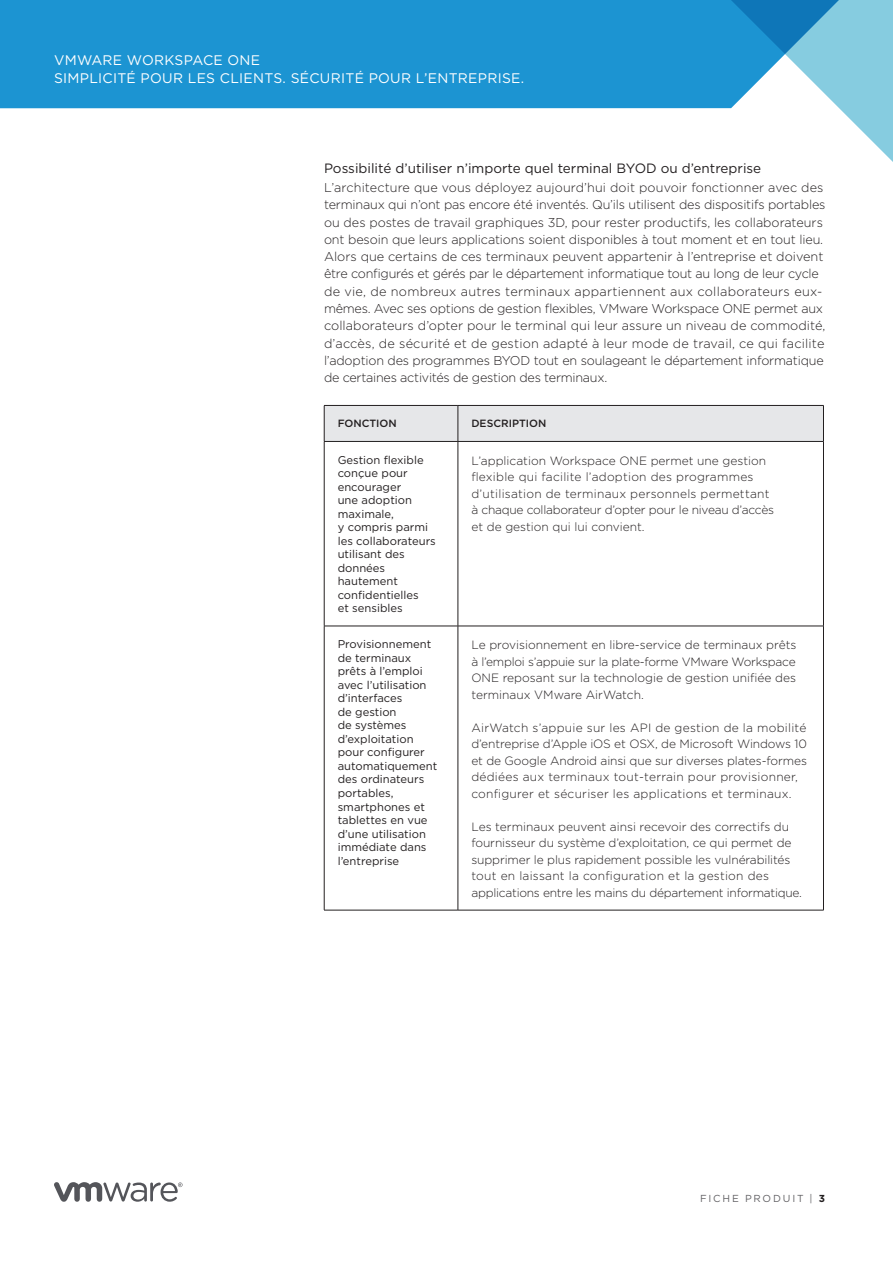
<style>
.page{position:relative;width:893px;height:1263px;background:#fff}
.page>*{position:absolute;margin:0;border:0;box-sizing:border-box;transform-origin:0 0}
.FOLIO-WHITE{font:13.8px/17.2px "Gotham";letter-spacing:.02em;color:#fff}
._4a__SUBHEAD-2-BLK{font:13.5px "Gotham";color:#231f20}
._3a__BODY_TEXT{font:300 12.75px/17.2px "Gotham";letter-spacing:-.01em;color:#231f20}
._6c__TABLE_BODY{font:300 12px/16.5px "Gotham";color:#231f20}
._6c__TABLE_BODY-2{font:300 12px/16.5px "Gotham";letter-spacing:.02em;color:#231f20}
._6b__TABLE_SUBHEAD{font:11.25px/13.5px "Gotham";color:#231f20}
._6a__TABLE_HEAD{font:500 10.5px "Gotham";color:#231f20}
.FOLIO-BOTTOM-GRAY{font:10.2px "Gotham";letter-spacing:.18em;color:#636265}
.s1{font-weight:700;color:#231f20}
</style>
<div class="page">
<svg style="left:54px;top:1182px;width:129px;height:20px"></svg>
<div style="left:0;top:0;width:718px;height:108px;background:#1c94d2"></div>
<svg style="left:718px;top:0;width:175px;height:162px"></svg>
<div style="left:325px;top:406px;width:498px;height:35px;background:#e6e7e9"></div>
<hr style="left:324px;top:405px;width:134px;height:1px;background:#231f20">
<hr style="left:324px;top:406px;width:1px;height:35px;background:#231f20">
<hr style="left:458px;top:405px;width:366px;height:1px;background:#231f20">
<hr style="left:458px;top:406px;width:1px;height:35px;background:#231f20">
<hr style="left:823px;top:406px;width:1px;height:35px;background:#231f20">
<hr style="left:324px;top:441px;width:134px;height:1px;background:#231f20">
<hr style="left:324px;top:442px;width:1px;height:184px;background:#231f20">
<hr style="left:458px;top:441px;width:366px;height:1px;background:#231f20">
<hr style="left:458px;top:442px;width:1px;height:184px;background:#231f20">
<hr style="left:823px;top:442px;width:1px;height:184px;background:#231f20">
<hr style="left:324px;top:626px;width:134px;height:1px;background:#231f20">
<hr style="left:324px;top:626px;width:1px;height:284px;background:#231f20">
<hr style="left:458px;top:626px;width:366px;height:1px;background:#231f20">
<hr style="left:458px;top:626px;width:1px;height:284px;background:#231f20">
<hr style="left:823px;top:626px;width:1px;height:284px;background:#231f20">
<hr style="left:324px;top:910px;width:134px;height:1px;background:#231f20">
<hr style="left:458px;top:910px;width:366px;height:1px;background:#231f20">
<p class="FOLIO-WHITE" style="left:54px;top:51px;width:472px">VMWARE WORKSPACE ONE<br>SIMPLICITÉ POUR LES CLIENTS. SÉCURITÉ POUR L’ENTREPRISE.</p>
<p class="_4a__SUBHEAD-2-BLK" style="left:324px;top:159px;width:439px">Possibilité d’utiliser n’importe quel terminal BYOD ou d’entreprise</p>
<p class="_3a__BODY_TEXT" style="left:324px;top:179px;width:503px">L’architecture que vous déployez aujourd’hui doit pouvoir fonctionner avec des terminaux qui n’ont pas encore été inventés. Qu’ils utilisent des dispositifs portables ou des postes de travail graphiques 3D, pour rester productifs, les collaborateurs ont besoin que leurs applications soient disponibles à tout moment et en tout lieu.<br>Alors que certains de ces terminaux peuvent appartenir à l’entreprise et doivent être configurés et gérés par le département informatique tout au long de leur cycle de vie, de nombreux autres terminaux appartiennent aux collaborateurs eux&shy;mêmes. Avec ses options de gestion flexibles, VMware Workspace ONE permet aux collaborateurs d’opter pour le terminal qui leur assure un niveau de commodité, d’accès, de sécurité et de gestion adapté à leur mode de travail, ce qui facilite l’adoption des programmes BYOD tout en soulageant le département informatique de certaines activités de gestion des terminaux.</p>
<p class="_6a__TABLE_HEAD" style="left:338px;top:417px;width:61px">FONCTION</p>
<p class="_6a__TABLE_HEAD" style="left:471px;top:417px;width:77px">DESCRIPTION</p>
<p class="_6b__TABLE_SUBHEAD" style="left:338px;top:453px;width:100px">Gestion flexible conçue pour encourager<br>une adoption maximale,<br>y compris parmi les collaborateurs utilisant des données hautement confidentielles<br>et sensibles</p>
<p class="_6c__TABLE_BODY" style="left:471px;top:452px;width:304px">L’application Workspace ONE permet une gestion flexible qui facilite l’adoption des programmes d’utilisation de terminaux personnels permettant à chaque collaborateur d’opter pour le niveau d’accès et de gestion qui lui convient.</p>
<p class="_6b__TABLE_SUBHEAD" style="left:338px;top:637px;width:101px">Provisionnement de terminaux prêts à l’emploi avec l’utilisation d’interfaces<br>de gestion<br>de systèmes d’exploitation pour configurer automatiquement des ordinateurs portables, smartphones et tablettes en vue d’une utilisation immédiate dans l’entreprise</p>
<p class="_6c__TABLE_BODY" style="left:471px;top:636px;width:327px;text-align:justify">Le provisionnement en libre-service de terminaux prêts à l’emploi s’appuie sur la plate-forme VMware Workspace ONE reposant sur la technologie de gestion unifiée des terminaux VMware AirWatch.</p>
<p class="_6c__TABLE_BODY-2" style="left:471px;top:719px;width:337px">AirWatch s’appuie sur les API de gestion de la mobilité d’entreprise d’Apple iOS et OSX, de Microsoft Windows 10 et de Google Android ainsi que sur diverses plates-formes dédiées aux terminaux tout-terrain pour provisionner, configurer et sécuriser les applications et terminaux.</p>
<p class="_6c__TABLE_BODY" style="left:471px;top:818px;width:332px">Les terminaux peuvent ainsi recevoir des correctifs du fournisseur du système d’exploitation, ce qui permet de supprimer le plus rapidement possible les vulnérabilités tout en laissant la configuration et la gestion des applications entre les mains du département informatique.</p>
<p class="FOLIO-BOTTOM-GRAY" style="left:700px;top:1191px;width:126px">FICHE PRODUIT | <span class="s1">3</span></p>
</div>
